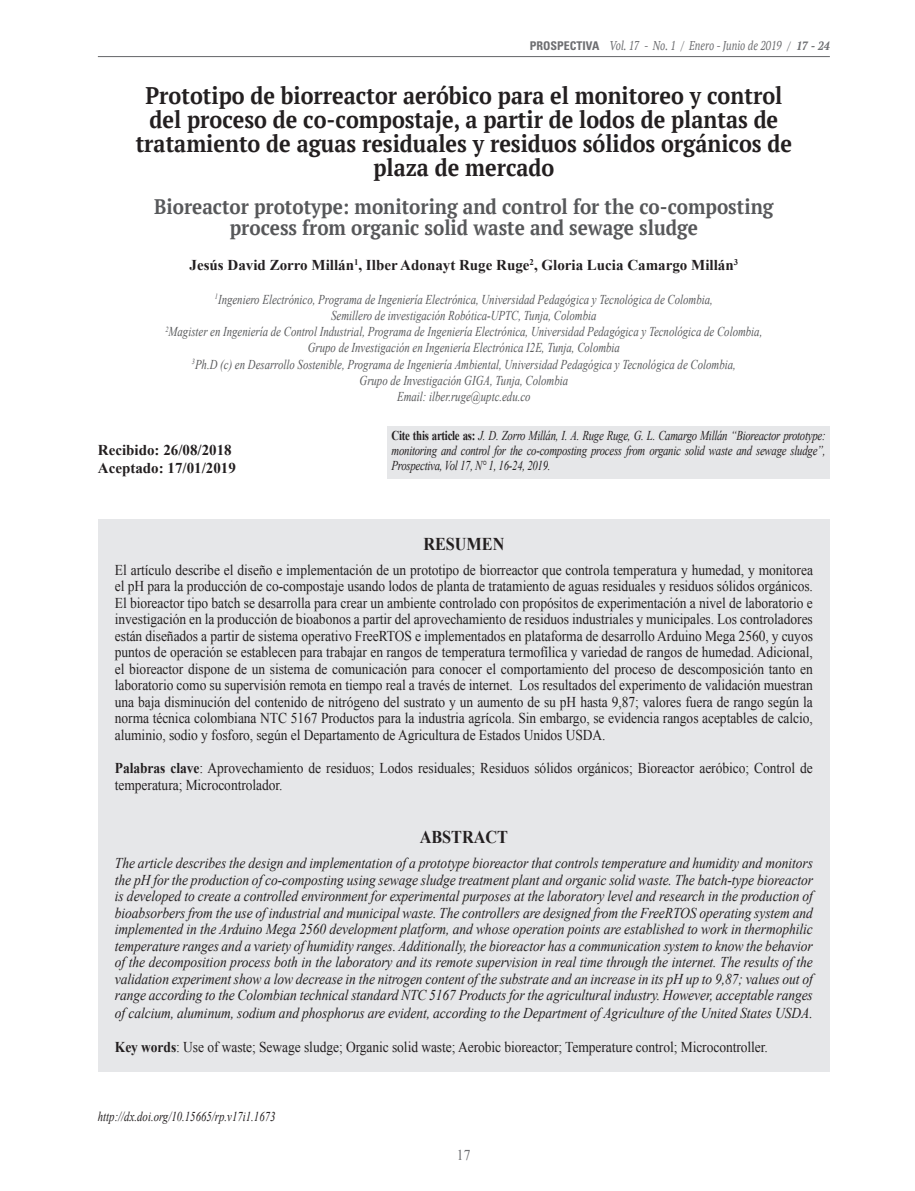
<style>
.page{position:relative;width:915px;height:1191px;background:#fff}
.page>*{position:absolute;margin:0;border:0;box-sizing:border-box;transform-origin:0 0}
.Título_español{font:700 24px/24px "PT Serif";color:#231f20;text-align:center;scale:.9 1}
.Título_inglés{font:700 21px "PT Serif";color:#57585a;scale:.9 1}
.Resumen___Abstract{font:700 18px "Times New Roman";color:#231f20;scale:.9 1}
.Resumen__Abstract_te{font:15px/16.5px "Times New Roman";letter-spacing:-.005em;color:#231f20;text-align:justify;scale:.9 1}
.Resumen__Abstract_te-2{font:italic 15px/16.5px "Times New Roman";letter-spacing:-.005em;color:#231f20;text-align:justify;scale:.9 1}
.Autores{font:700 15px "Times New Roman";color:#231f20}
.t1{font:15px "Times New Roman";color:#6c6d70;scale:.9 1}
.Autores_Textos{font:italic 13.5px "Times New Roman";color:#57585a;scale:.8 1}
.Citas{font:italic 13.5px/15px "Times New Roman";letter-spacing:-.025em;color:#231f20;text-align:justify;scale:.8 1}
.Doi{font:italic 13.5px "Times New Roman";color:#231f20;scale:.8 1}
.t2{font:italic 12.75px "PT Serif";color:#6c6d70;scale:.8 1}
.s1{font-family:"Univers LT Std";font-weight:700;font-style:normal;font-stretch:condensed;font-size:12px}
.s2{font-size:12px}
.s3{font-weight:700;font-size:12px}
.s4{font-weight:700;font-style:normal}
.s5{font-weight:700}
</style>
<div class="page">
<hr style="left:98px;top:56px;width:731px;height:1px;background:#6c6d70">
<div style="left:98px;top:519px;width:731px;height:552px;background:#e6e7e9"></div>
<div style="left:387px;top:427px;width:442px;height:52px;background:#e6e7e9"></div>
<p class="t2" style="left:529px;top:37px;width:376px"><span class="s1">PROSPECTIVA</span> Vol. 17 - No. 1 / Enero - Junio de 2019 <span class="s2">/</span> <span class="s3">17 - 24</span></p>
<p class="Título_español" style="left:136px;top:83px;width:730px">Prototipo de biorreactor aeróbico para el monitoreo y control del proceso de co-compostaje, a partir de lodos de plantas de tratamiento de aguas residuales y residuos sólidos orgánicos de plaza de mercado</p>
<p class="Título_inglés" style="left:154px;top:192px;width:689px">Bioreactor prototype: monitoring and control for the co-composting</p>
<p class="Título_inglés" style="left:230px;top:213px;width:521px">process from organic solid waste and sewage sludge</p>
<p class="Autores" style="left:189px;top:254px;width:549px">Jesús David Zorro Millán<sup>1</sup>, Ilber Adonayt Ruge Ruge<sup>2</sup>, Gloria Lucia Camargo Millán<sup>3</sup></p>
<p class="Autores_Textos" style="left:215px;top:290px;width:623px"><sup>1</sup>Ingeniero Electrónico, Programa de Ingeniería Electrónica, Universidad Pedagógica y Tecnológica de Colombia,</p>
<p class="Autores_Textos" style="left:331px;top:306px;width:333px">Semillero de investigación Robótica-UPTC, Tunja, Colombia</p>
<p class="Autores_Textos" style="left:165px;top:322px;width:747px"><sup>2</sup>Magister en Ingeniería de Control Industrial, Programa de Ingeniería Electrónica, Universidad Pedagógica y Tecnológica de Colombia,</p>
<p class="Autores_Textos" style="left:307px;top:339px;width:391px">Grupo de Investigación en Ingeniería Electrónica I2E, Tunja, Colombia</p>
<p class="Autores_Textos" style="left:192px;top:355px;width:681px"><sup>3</sup>Ph.D (c) en Desarrollo Sostenible, Programa de Ingeniería Ambiental, Universidad Pedagógica y Tecnológica de Colombia,</p>
<p class="Autores_Textos" style="left:359px;top:371px;width:262px">Grupo de Investigación GIGA, Tunja, Colombia</p>
<p class="Autores_Textos" style="left:397px;top:387px;width:168px">Email: ilber.ruge@uptc.edu.co</p>
<p class="Autores" style="left:98px;top:440px;width:135px">Recibido: 26/08/2018</p>
<p class="Autores" style="left:98px;top:458px;width:139px">Aceptado: 17/01/2019</p>
<p class="Citas" style="left:391px;top:428px;width:544px"><span class="s4">Cite this article as:</span> J. D. Zorro Millán, I. A. Ruge Ruge, G. L. Camargo Millán “Bioreactor prototype: monitoring and control for the co-composting process from organic solid waste and sewage sludge”, Prospectiva, Vol 17, N° 1, 16-24, 2019.</p>
<p class="Resumen___Abstract" style="left:423px;top:531px;width:91px">RESUMEN</p>
<p class="Resumen__Abstract_te" style="left:115px;top:561px;width:776px">El artículo describe el diseño e implementación de un prototipo de biorreactor que controla temperatura y humedad, y monitorea el pH para la producción de co-compostaje usando lodos de planta de tratamiento de aguas residuales y residuos sólidos orgánicos.<br>El bioreactor tipo batch se desarrolla para crear un ambiente controlado con propósitos de experimentación a nivel de laboratorio e investigación en la producción de bioabonos a partir del aprovechamiento de residuos industriales y municipales. Los controladores están diseñados a partir de sistema operativo FreeRTOS e implementados en plataforma de desarrollo Arduino Mega 2560, y cuyos puntos de operación se establecen para trabajar en rangos de temperatura termofílica y variedad de rangos de humedad. Adicional, el bioreactor dispone de un sistema de comunicación para conocer el comportamiento del proceso de descomposición tanto en laboratorio como su supervisión remota en tiempo real a través de internet. Los resultados del experimento de validación muestran una baja disminución del contenido de nitrógeno del sustrato y un aumento de su pH hasta 9,87; valores fuera de rango según la norma técnica colombiana NTC 5167 Productos para la industria agrícola. Sin embargo, se evidencia rangos aceptables de calcio, aluminio, sodio y fosforo, según el Departamento de Agricultura de Estados Unidos USDA.</p>
<p class="Resumen__Abstract_te" style="left:115px;top:759px;width:776px"><span class="s5">Palabras clave</span>: Aprovechamiento de residuos; Lodos residuales; Residuos sólidos orgánicos; Bioreactor aeróbico; Control de temperatura; Microcontrolador.</p>
<p class="Resumen___Abstract" style="left:419px;top:824px;width:100px">ABSTRACT</p>
<p class="Resumen__Abstract_te-2" style="left:115px;top:854px;width:776px">The article describes the design and implementation of a prototype bioreactor that controls temperature and humidity and monitors the pH for the production of co-composting using sewage sludge treatment plant and organic solid waste. The batch-type bioreactor is developed to create a controlled environment for experimental purposes at the laboratory level and research in the production of bioabsorbers from the use of industrial and municipal waste. The controllers are designed from the FreeRTOS operating system and implemented in the Arduino Mega 2560 development platform, and whose operation points are established to work in thermophilic temperature ranges and a variety of humidity ranges. Additionally, the bioreactor has a communication system to know the behavior of the decomposition process both in the laboratory and its remote supervision in real time through the internet. The results of the validation experiment show a low decrease in the nitrogen content of the substrate and an increase in its pH up to 9,87; values out of range according to the Colombian technical standard NTC 5167 Products for the agricultural industry. However, acceptable ranges</p>
<p class="Resumen__Abstract_te-2" style="left:115px;top:1004px;width:776px">of calcium, aluminum, sodium and phosphorus are evident, according to the Department of Agriculture of the United States USDA.</p>
<p class="Resumen__Abstract_te" style="left:115px;top:1038px;width:726px"><span class="s5">Key words</span>: Use of waste; Sewage sludge; Organic solid waste; Aerobic bioreactor; Temperature control; Microcontroller.</p>
<p class="Doi" style="left:98px;top:1107px;width:223px">http://dx.doi.org/10.15665/rp.v17i1.1673</p>
<p class="t1" style="left:457px;top:1145px;width:16px">17</p>
</div>
